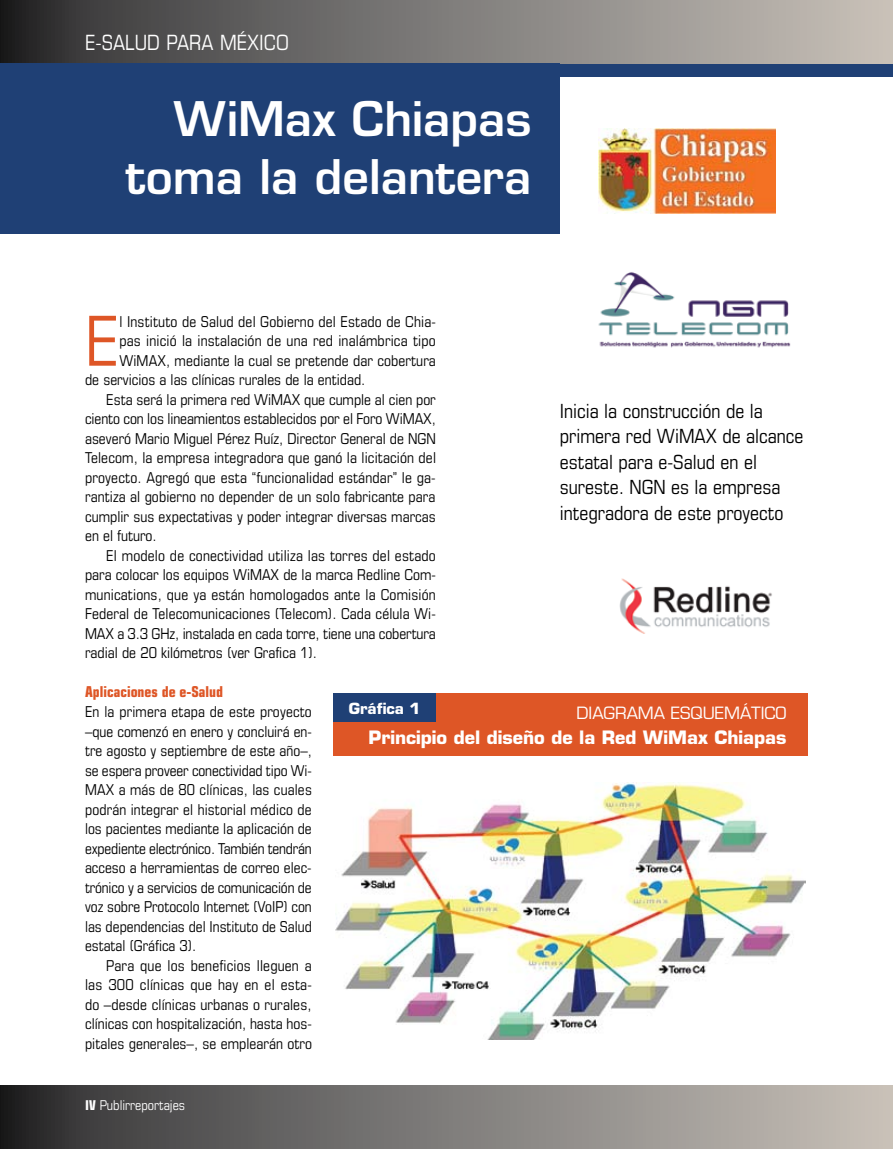
<style>
.page{position:relative;width:893px;height:1149px;background:#fff}
.page>*{position:absolute;margin:0;border:0;box-sizing:border-box;transform-origin:0 0}
.t1{font:condensed 68.85px "Eurostile";color:#de5626}
.t2{font:600 46.5px/58.5px "Eurostile";color:#fff;text-align:right}
.t3{font:condensed 21px "Eurostile";color:#fff}
.t4{font:condensed 19.5px/25.5px "Eurostile";color:#000}
.t5{font:700 18px "Eurostile";color:#fff}
.t6{font:16.5px "Eurostile";color:#fff}
.t7{font:condensed 15px/19.5px "Eurostile";letter-spacing:.005em;color:#000;text-align:justify}
.t8{font:700 condensed 15px "Eurostile";color:#de5626}
.t9{font:700 15px "Eurostile";color:#fff}
.t10{font:condensed 13.5px "Eurostile";color:#fff}
.s1{font-weight:700}
</style>
<div class="page">
<svg style="left:0;top:1085px;width:893px;height:63px;background:#7c7977"></svg>
<svg style="left:0;top:0;width:893px;height:64px;background:#7c7977"></svg>
<div style="left:560px;top:64px;width:333px;height:13px;background:#1f4075"></div>
<div style="left:0;top:64px;width:560px;height:170px;background:#1f4075"></div>
<img style="left:599px;top:128px;width:176px;height:85px">
<img style="left:598px;top:272px;width:193px;height:76px">
<img style="left:619px;top:578px;width:153px;height:56px">
<img style="left:336px;top:782px;width:469px;height:256px">
<div style="left:333px;top:693px;width:475px;height:63px;background:#de5626"></div>
<div style="left:333px;top:693px;width:103px;height:29px;background:#1f4075"></div>
<h3 class="t3" style="left:85px;top:30px;width:205px">e-salud para México</h3>
<h2 class="t2" style="left:126px;top:89px;width:407px">WiMax Chiapas toma la delantera</h2>
<h1 class="t1" style="left:85px;top:300px;width:28px">E</h1>
<p class="t7" style="left:119px;top:311px;width:318px">l Instituto de Salud del Gobierno del Estado de Chia-</p>
<p class="t7" style="left:119px;top:331px;width:318px">pas inició la instalación de una red inalámbrica tipo</p>
<p class="t7" style="left:119px;top:350px;width:318px">WiMAX, mediante la cual se pretende dar cobertura</p>
<p class="t7" style="left:85px;top:370px;width:282px">de servicios a las clínicas rurales de la entidad.</p>
<p class="t7" style="left:106px;top:389px;width:331px">Esta será la primera red WiMAX que cumple al cien por</p>
<p class="t7" style="left:85px;top:409px;width:352px">ciento con los lineamientos establecidos por el Foro WiMAX,</p>
<p class="t7" style="left:85px;top:428px;width:352px">aseveró Mario Miguel Pérez Ruíz, Director General de NGN</p>
<p class="t7" style="left:85px;top:448px;width:353px">Telecom, la empresa integradora que ganó la licitación del</p>
<p class="t7" style="left:85px;top:467px;width:352px">proyecto. Agregó que esta “funcionalidad estándar” le ga-</p>
<p class="t7" style="left:85px;top:487px;width:352px">rantiza al gobierno no depender de un solo fabricante para</p>
<p class="t7" style="left:85px;top:506px;width:352px">cumplir sus expectativas y poder integrar diversas marcas</p>
<p class="t7" style="left:85px;top:526px;width:73px">en el futuro.</p>
<p class="t7" style="left:106px;top:545px;width:331px">El modelo de conectividad utiliza las torres del estado</p>
<p class="t7" style="left:85px;top:565px;width:352px">para colocar los equipos WiMAX de la marca Redline Com-</p>
<p class="t7" style="left:85px;top:584px;width:352px">munications, que ya están homologados ante la Comisión</p>
<p class="t7" style="left:85px;top:604px;width:352px">Federal de Telecomunicaciones (Telecom). Cada célula Wi-</p>
<p class="t7" style="left:85px;top:623px;width:352px">MAX a 3.3 GHz, instalada en cada torre, tiene una cobertura</p>
<p class="t7" style="left:85px;top:643px;width:233px">radial de 20 kilómetros (ver Grafica 1).</p>
<p class="t8" style="left:85px;top:682px;width:139px">Aplicaciones de e-Salud</p>
<p class="t7" style="left:85px;top:701px;width:228px">En la primera etapa de este proyecto –que comenzó en enero y concluirá en&shy;tre agosto y septiembre de este año–, se espera proveer conectividad tipo Wi-MAX a más de 80 clínicas, las cuales podrán integrar el historial médico de los pacientes mediante la aplicación de expediente electrónico. También tendrán acceso a herramientas de correo elec&shy;trónico y a servicios de comunicación de voz sobre Protocolo Internet (VoIP) con las dependencias del Instituto de Salud estatal (Gráfica 3).</p>
<p class="t7" style="left:85px;top:955px;width:228px;text-indent:21px">Para que los beneficios lleguen a las 300 clínicas que hay en el esta&shy;do –desde clínicas urbanas o rurales, clínicas con hospitalización, hasta hos&shy;pitales generales–, se emplearán otro</p>
<h3 class="t4" style="left:560px;top:397px;width:245px">Inicia la construcción de la primera red WiMAX de alcance estatal para e-Salud en el sureste. NGN es la empresa integradora de este proyecto</h3>
<p class="t9" style="left:349px;top:699px;width:73px">Gráfica 1</p>
<p class="t6" style="left:576px;top:702px;width:212px">DIAGRAMA ESQUEMÁTICO</p>
<p class="t5" style="left:369px;top:726px;width:420px">Principio del diseño de la Red WiMax Chiapas</p>
<p class="t10" style="left:85px;top:1097px;width:101px"><span class="s1">IV</span> Publirreportajes</p>
</div>
